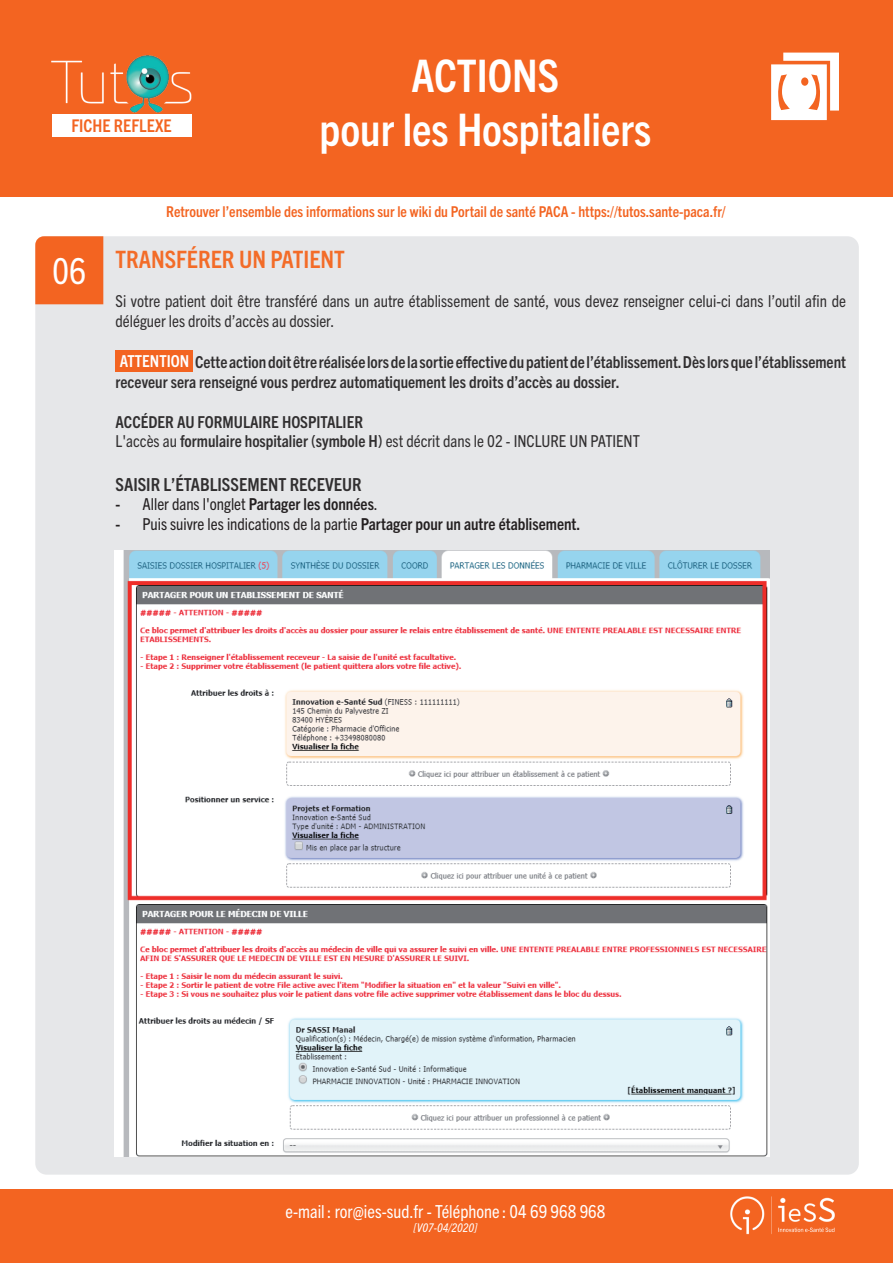
<style>
.page{position:relative;width:893px;height:1263px;background:#fff}
.page>*{position:absolute;margin:0;border:0;box-sizing:border-box;transform-origin:0 0}
.t1{font:700 condensed 45px/54px "Trade Gothic Next LT Pro";color:#fff;text-align:center}
.t2{font:condensed 36px "Trade Gothic Next LT Pro";color:#fff}
.t3{font:700 condensed 24px "Trade Gothic Next LT Pro";color:#f36c28}
.t4{font:condensed 18px "Trade Gothic Next LT Pro";color:#fff}
.t5{font:700 condensed 18px "Trade Gothic Next LT Pro";color:#312f30}
.t6{font:700 condensed 17.55px "Trade Gothic Next LT Pro";color:#f36421}
.t7{font:700 condensed 16.5px/19.8px "Trade Gothic Next LT Pro";color:#312f30}
.t8{font:condensed 16.5px/19.8px "Trade Gothic Next LT Pro";color:#312f30}
.t9{font:condensed 16.5px "Trade Gothic Next LT Pro";color:#231f20}
.t10{font:700 condensed 16.5px "Trade Gothic Next LT Pro";color:#231f20}
.t11{font:700 condensed 15px "Trade Gothic Next LT Pro";color:#f36421}
.t12{font:italic condensed 12px "Trade Gothic Next LT Pro";color:#fff}
.s1{color:#fff}
.s2{font-weight:400}
.s3{font-weight:700}
</style>
<div class="page">
<div style="left:0;top:0;width:893px;height:197px;background:#f36421"></div>
<svg style="left:771px;top:53px;width:68px;height:67px"></svg>
<div style="left:0;top:1189px;width:893px;height:74px;background:#f36421"></div>
<img style="left:730px;top:1196px;width:105px;height:39px">
<div style="left:52px;top:114px;width:139px;height:22px;background:#fff"></div>
<img style="left:51px;top:55px;width:141px;height:58px">
<div style="left:35px;top:236px;width:824px;height:939px;background:#e6e7e9;border-radius:11px"></div>
<div style="left:35px;top:236px;width:68px;height:68px;background:#f36421"></div>
<div style="left:116px;top:350px;width:77px;height:21px;background:#f36421"></div>
<img style="left:114px;top:551px;width:656px;height:605px">
<p class="t6" style="left:71px;top:114px;width:102px">FICHE REFLEXE</p>
<h1 class="t1" style="left:320px;top:46px;width:333px">ACTIONS<br>pour les Hospitaliers</h1>
<h2 class="t2" style="left:52px;top:247px;width:36px">06</h2>
<p class="t11" style="left:166px;top:201px;width:561px">Retrouver l’ensemble des informations sur le wiki du Portail de santé PACA - https://tutos.sante-paca.fr/</p>
<h3 class="t3" style="left:116px;top:242px;width:231px">TRANSFÉRER UN PATIENT</h3>
<p class="t8" style="left:116px;top:290px;width:732px">Si votre patient doit être transféré dans un autre établissement de santé, vous devez renseigner celui-ci dans l’outil afin de déléguer les droits d’accès au dossier.</p>
<p class="t7" style="left:116px;top:351px;width:732px"><span class="s1">ATTENTION</span> Cette action doit être réalisée lors de la sortie effective du patient de l’établissement. Dès lors que l’établissement receveur sera renseigné vous perdrez automatiquement les droits d’accès au dossier.</p>
<p class="t7" style="left:116px;top:411px;width:526px">ACCÉDER AU FORMULAIRE HOSPITALIER<br><span class="s2">L'accès au</span> formulaire hospitalier (symbole H) <span class="s2">est décrit dans le 02 - INCLURE UN PATIENT</span></p>
<p class="t5" style="left:116px;top:472px;width:248px">SAISIR L’ÉTABLISSEMENT RECEVEUR</p>
<p class="t10" style="left:116px;top:493px;width:264px">- <span class="s2">Aller dans l'onglet</span> Partager les données<span class="s2">.</span></p>
<p class="t9" style="left:116px;top:513px;width:466px"><span class="s3">-</span> Puis suivre les indications de la partie <span class="s3">Partager pour un autre établisement.</span></p>
<p class="t4" style="left:286px;top:1199px;width:321px">e-mail : ror@ies-sud.fr - Téléphone : 04 69 968 968</p>
<p class="t12" style="left:414px;top:1220px;width:65px">[V07-04/2020]</p>
</div>
